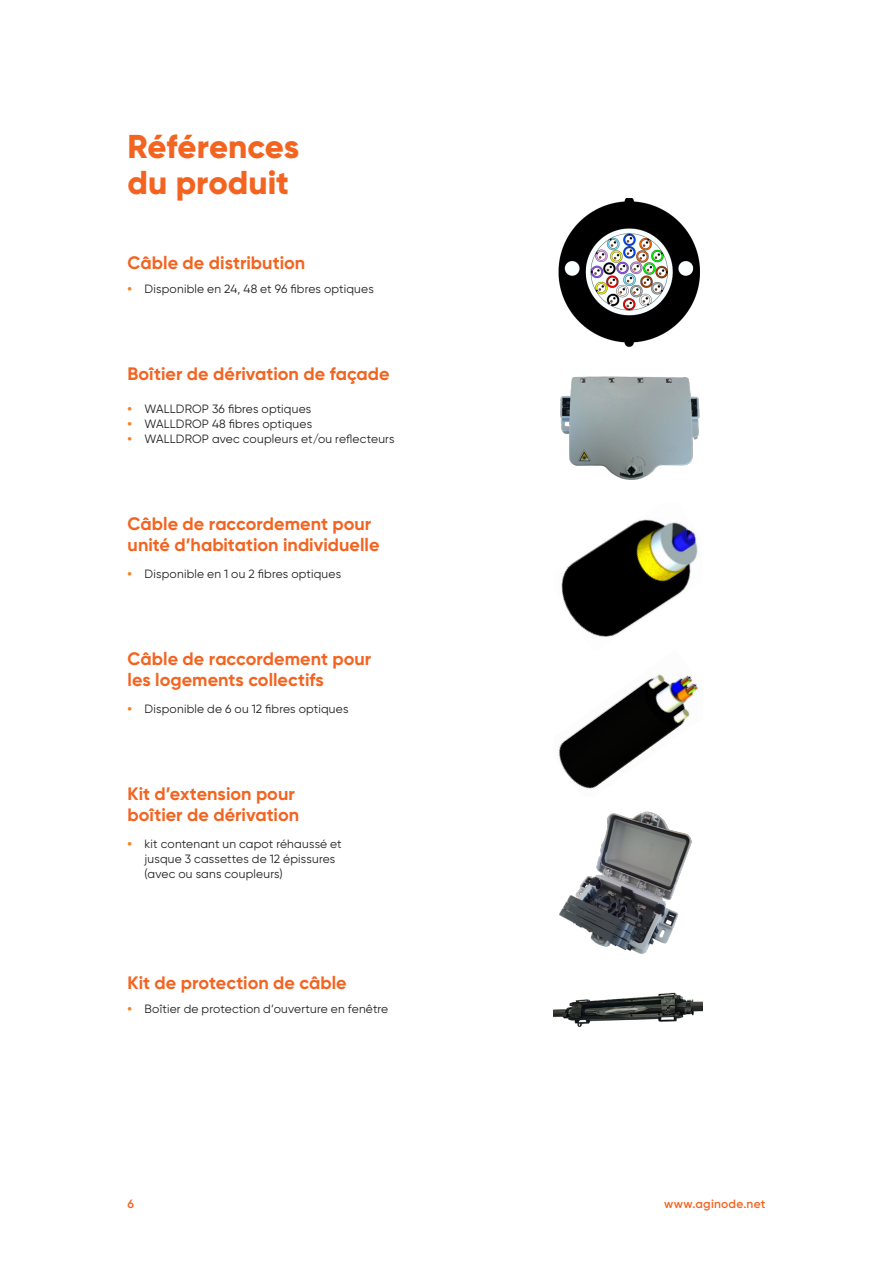
<style>
.page{position:relative;width:893px;height:1263px;background:#fff}
.page>*{position:absolute;margin:0;border:0;box-sizing:border-box;transform-origin:0 0}
.H1_copper{font:800 33px/36px "Gilroy";color:#f36421}
.H2_copper{font:700 18px/21px "Gilroy";color:#f36421}
.t1{font:12px/15px "Gilroy";letter-spacing:.015em;color:#231f20}
.t2{font:600 12px "Gilroy";letter-spacing:.02em;color:#f36421}
.s1{font-weight:800;color:#f58220}
</style>
<div class="page">
<img style="left:558px;top:198px;width:142px;height:149px">
<img style="left:560px;top:376px;width:140px;height:104px">
<img style="left:561px;top:519px;width:137px;height:118px">
<img style="left:559px;top:811px;width:133px;height:130px">
<img style="left:558px;top:674px;width:141px;height:115px">
<img style="left:554px;top:941px;width:149px;height:86px">
<p class="H1_copper" style="left:128px;top:128px;width:173px">Références du produit</p>
<p class="H2_copper" style="left:128px;top:252px;width:179px">Câble de distribution</p>
<p class="t1" style="left:128px;top:281px;width:248px"><span class="s1">•</span> Disponible en 24, 48 et 96 fibres optiques</p>
<p class="H2_copper" style="left:128px;top:363px;width:264px">Boîtier de dérivation de façade</p>
<p class="t1" style="left:128px;top:401px;width:185px"><span class="s1">•</span> WALLDROP 36 fibres optiques</p>
<p class="t1" style="left:128px;top:416px;width:186px"><span class="s1">•</span> WALLDROP 48 fibres optiques</p>
<p class="t1" style="left:128px;top:431px;width:269px"><span class="s1">•</span> WALLDROP avec coupleurs et/ou reflecteurs</p>
<p class="H2_copper" style="left:128px;top:513px;width:253px">Câble de raccordement pour unité d’habitation individuelle</p>
<p class="t1" style="left:128px;top:566px;width:215px"><span class="s1">•</span> Disponible en 1 ou 2 fibres optiques</p>
<p class="H2_copper" style="left:128px;top:648px;width:245px">Câble de raccordement pour les logements collectifs</p>
<p class="t1" style="left:128px;top:701px;width:222px"><span class="s1">•</span> Disponible de 6 ou 12 fibres optiques</p>
<p class="H2_copper" style="left:128px;top:783px;width:173px">Kit d’extension pour boîtier de dérivation</p>
<p class="t1" style="left:145px;top:836px;width:199px;text-indent:-17px"><span class="s1">•</span> kit contenant un capot réhaussé et jusque 3 cassettes de 12 épissures (avec ou sans coupleurs)</p>
<p class="H2_copper" style="left:128px;top:972px;width:221px">Kit de protection de câble</p>
<p class="t1" style="left:128px;top:1001px;width:262px"><span class="s1">•</span> Boîtier de protection d’ouverture en fenêtre</p>
<p class="t2" style="left:128px;top:1196px;width:8px">6</p>
<p class="t2" style="left:664px;top:1196px;width:103px">www.aginode.net</p>
</div>
